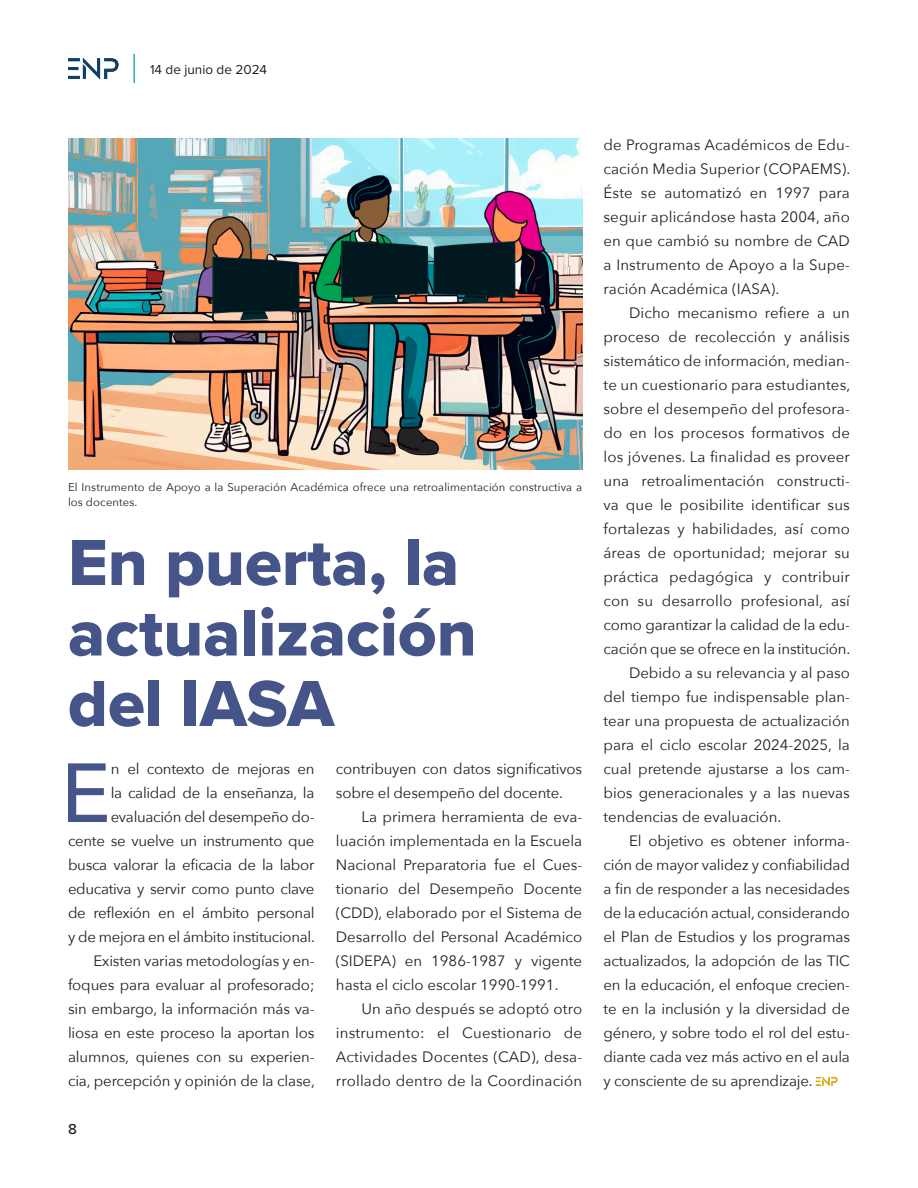
<style>
.page{position:relative;width:918px;height:1188px;background:#fff}
.page>*{position:absolute;margin:0;border:0;box-sizing:border-box;transform-origin:0 0}
.Inicio_de_párrafo{font:500 82.8px "Avenir Next";color:#455589}
.Título{font:67.5px/70.5px "Proxima Nova Extrabld";color:#455589}
.Cuerpo_de_texto{font:15px/24px "Avenir Next";letter-spacing:-.01em;color:#231f20;text-align:justify}
.Inicio_de_párrafo-2{font:15px/24px "Avenir Next";letter-spacing:-.02em;color:#231f20;text-align:right}
.t1{font:500 15px "Proxima Nova";color:#231f20}
.t2{font:13.5px "Proxima Nova";color:#231f20}
.Pie_de_foto{font:11.25px/15px "Avenir Next";letter-spacing:.01em;color:#231f20}
</style>
<div class="page">
<svg style="left:68px;top:58px;width:50px;height:21px"></svg>
<svg style="left:134px;top:54px;width:1px;height:29px"></svg>
<svg style="left:816px;top:1077px;width:21px;height:9px"></svg>
<img style="left:68px;top:138px;width:514px;height:331px">
<p class="t2" style="left:150px;top:59px;width:119px">14 de junio de 2024</p>
<p class="Pie_de_foto" style="left:68px;top:479px;width:516px">El Instrumento de Apoyo a la Superación Académica ofrece una retroalimentación constructiva a los docentes.</p>
<p class="Título" style="left:68px;top:526px;width:410px">En puerta, la actualización del IASA</p>
<p class="Inicio_de_párrafo" style="left:61px;top:723px;width:51px">E</p>
<p class="Cuerpo_de_texto" style="left:336px;top:756px;width:248px">contribuyen con datos significativos sobre el desempeño del docente.</p>
<p class="Cuerpo_de_texto" style="left:336px;top:804px;width:248px;text-indent:26px">La primera herramienta de eva&shy;luación implementada en la Escuela Nacional Preparatoria fue el Cues&shy;tionario del Desempeño Docente (CDD), elaborado por el Sistema de Desarrollo del Personal Académico (SIDEPA) en 1986-1987 y vigente hasta el ciclo escolar 1990-1991.</p>
<p class="Cuerpo_de_texto" style="left:336px;top:996px;width:248px;text-indent:26px">Un año después se adoptó otro instrumento: el Cuestionario de Actividades Docentes (CAD), desa&shy;rrollado dentro de la Coordinación</p>
<p class="Inicio_de_párrafo-2" style="left:68px;top:756px;width:248px">n el contexto de mejoras en<br>la calidad de la enseñanza, la evaluación del desempeño do-<br>cente se vuelve un instrumento que busca valorar la eficacia de la labor educativa y servir como punto clave de reflexión en el ámbito personal y de mejora en el ámbito institucional.</p>
<p class="Cuerpo_de_texto" style="left:68px;top:948px;width:248px;text-indent:26px">Existen varias metodologías y en&shy;foques para evaluar al profesorado; sin embargo, la información más va&shy;liosa en este proceso la aportan los alumnos, quienes con su experien&shy;cia, percepción y opinión de la clase,</p>
<p class="t1" style="left:68px;top:1118px;width:10px">8</p>
<p class="Cuerpo_de_texto" style="left:603px;top:132px;width:248px">de Programas Académicos de Edu&shy;cación Media Superior (COPAEMS).<br>Éste se automatizó en 1997 para seguir aplicándose hasta 2004, año en que cambió su nombre de CAD a Instrumento de Apoyo a la Supe&shy;ración Académica (IASA).</p>
<p class="Cuerpo_de_texto" style="left:603px;top:300px;width:248px;text-indent:26px">Dicho mecanismo refiere a un proceso de recolección y análisis sistemático de información, median&shy;te un cuestionario para estudiantes, sobre el desempeño del profesora&shy;do en los procesos formativos de los jóvenes. La finalidad es proveer una retroalimentación constructi&shy;va que le posibilite identificar sus fortalezas y habilidades, así como áreas de oportunidad; mejorar su práctica pedagógica y contribuir con su desarrollo profesional, así como garantizar la calidad de la edu&shy;cación que se ofrece en la institución.</p>
<p class="Cuerpo_de_texto" style="left:603px;top:660px;width:248px;text-indent:26px">Debido a su relevancia y al paso del tiempo fue indispensable plan&shy;tear una propuesta de actualización para el ciclo escolar 2024-2025, la cual pretende ajustarse a los cam&shy;bios generacionales y a las nuevas tendencias de evaluación.</p>
<p class="Cuerpo_de_texto" style="left:603px;top:828px;width:248px;text-indent:26px">El objetivo es obtener informa&shy;ción de mayor validez y confiabilidad a fin de responder a las necesidades de la educación actual, considerando el Plan de Estudios y los programas actualizados, la adopción de las TIC en la educación, el enfoque crecien&shy;te en la inclusión y la diversidad de género, y sobre todo el rol del estu&shy;diante cada vez más activo en el aula y consciente de su aprendizaje.</p>
</div>
